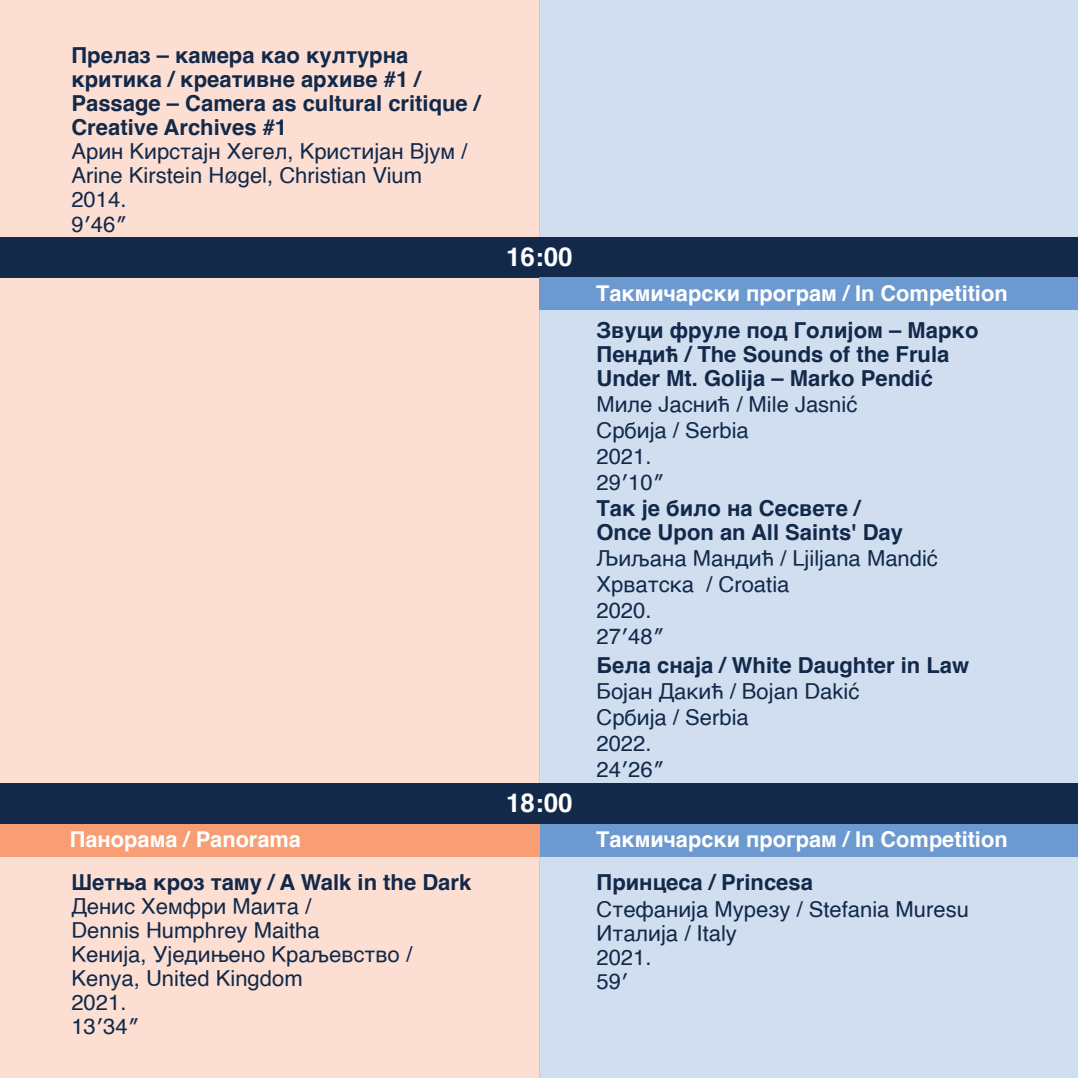
<style>
.page{position:relative;width:1078px;height:1078px;background:#fff}
.page>*{position:absolute;margin:0;border:0;box-sizing:border-box;transform-origin:0 0}
.t1{font:700 26px "Helvetica";color:#fff}
.t2{font:22px/24px "Helvetica";color:#12294a}
.t3{font:700 22px/24px "Helvetica";color:#12294a}
.t4{font:700 21.8px "Helvetica";color:#fff}
</style>
<div class="page">
<div style="left:0;top:0;width:539px;height:1077px;background:#fcdfd2"></div>
<div style="left:539px;top:0;width:538px;height:1077px;background:#d0def0"></div>
<div style="left:0;top:783px;width:1077px;height:40px;background:#12294a"></div>
<div style="left:539px;top:823px;width:538px;height:33px;background:#6c99d0"></div>
<div style="left:0;top:823px;width:539px;height:33px;background:#f89d74"></div>
<div style="left:0;top:237px;width:1077px;height:40px;background:#12294a"></div>
<div style="left:539px;top:277px;width:538px;height:33px;background:#6c99d0"></div>
<p class="t3" style="left:71px;top:44px;width:410px">Прелаз – камера као културна критика / креативне архиве #1 /<br>Passage – Camera as cultural critique /<br>Creative Archives #1</p>
<p class="t2" style="left:71px;top:140px;width:397px">Aрин Кирстајн Хегел, Кристијан Вјум /<br>Arine Kirstein Høgel, Christian Vium<br>2014.<br>9′46″</p>
<p class="t1" style="left:506px;top:236px;width:68px">16:00</p>
<p class="t1" style="left:506px;top:782px;width:68px">18:00</p>
<p class="t4" style="left:596px;top:275px;width:413px">Такмичарски програм / In Competition</p>
<p class="t3" style="left:596px;top:318px;width:383px">Звуци фруле под Голијом – Марко<br>Пендић / The Sounds of the Frula<br>Under Mt. Golija – Marko Pendić</p>
<p class="t2" style="left:596px;top:392px;width:262px;line-height:26px">Миле Јаснић / Mile Jasnić<br>Србија / Serbia<br>2021.<br>29′10″</p>
<p class="t3" style="left:596px;top:497px;width:308px">Так је било на Сесвете /<br>Once Upon an All Saints' Day</p>
<p class="t2" style="left:596px;top:546px;width:343px;line-height:26px">Љиљана Мандић / Ljiljana Mandić<br>Хрватска / Croatia<br>2020.<br>27′48″</p>
<p class="t3" style="left:596px;top:653px;width:374px">Бела снаја / White Daughter in Law</p>
<p class="t2" style="left:596px;top:678px;width:264px;line-height:26px">Бојан Дакић / Bojan Dakić<br>Србија / Serbia<br>2022.<br>24′26″</p>
<p class="t4" style="left:70px;top:821px;width:233px">Панорама / Panorama</p>
<p class="t4" style="left:596px;top:821px;width:413px">Такмичарски програм / In Competition</p>
<p class="t3" style="left:71px;top:870px;width:401px">Шетња кроз таму / A Walk in the Dark</p>
<p class="t2" style="left:71px;top:894px;width:342px">Денис Хемфри Маита /<br>Dennis Humphrey Maitha<br>Кенија, Уједињено Краљевство /<br>Kenya, United Kingdom<br>2021.<br>13′34″</p>
<p class="t3" style="left:596px;top:870px;width:218px">Принцеса / Princesa</p>
<p class="t2" style="left:596px;top:897px;width:374px">Стефанија Мурезу / Stefania Muresu<br>Италија / Italy<br>2021.<br>59′</p>
</div>
